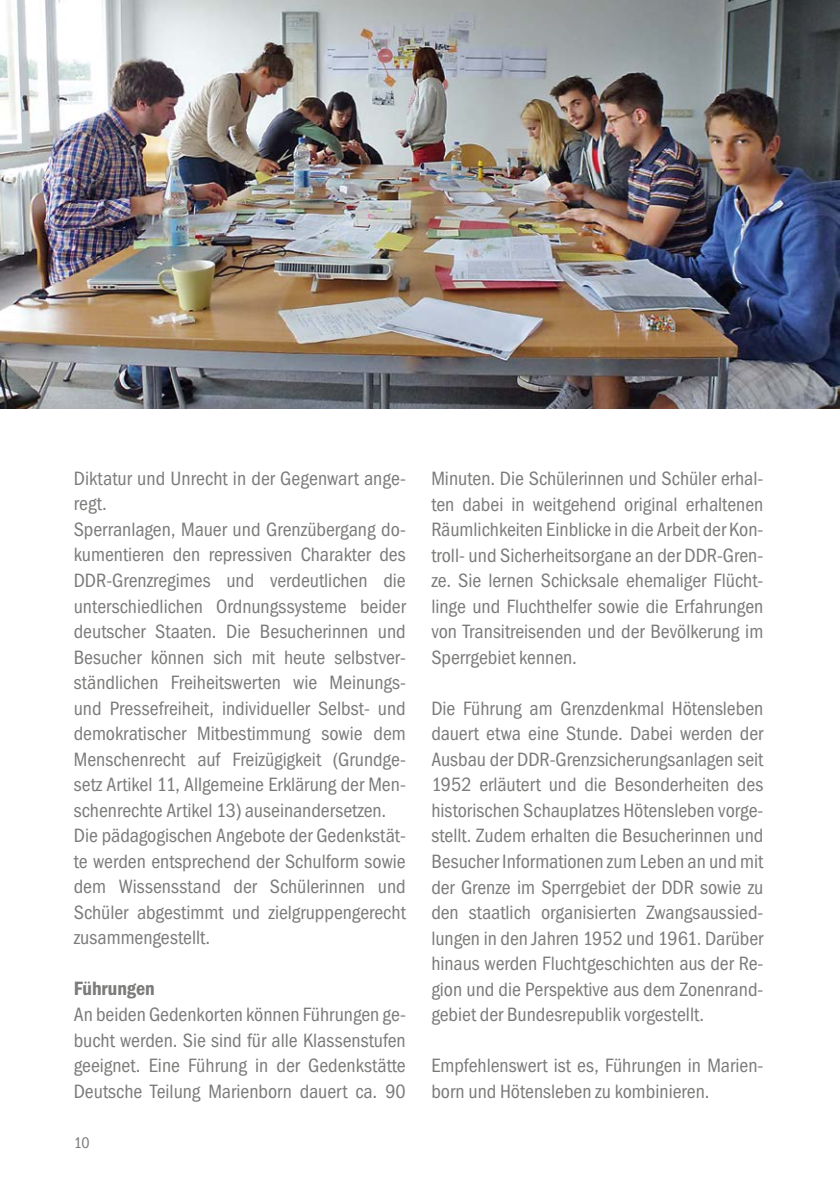
<style>
.page{position:relative;width:840px;height:1191px;background:#fff}
.page>*{position:absolute;margin:0;border:0;box-sizing:border-box;transform-origin:0 0}
.t1{font:condensed 20px/25.6px "Franklin Gothic";color:#7b7b7a;text-align:justify}
.t2{font:600 condensed 20px "Franklin Gothic";color:#7b7b7a}
.t3{font:condensed 16px "Franklin Gothic";color:#7b7b7a}
</style>
<div class="page">
<img style="left:0;top:0;width:839px;height:408px">
<p class="t1" style="left:74px;top:465px;width:333px;text-align:left">Diktatur und Unrecht in der Gegenwart ange&shy;regt.<br>Sperranlagen, Mauer und Grenzübergang do&shy;kumentieren den repressiven Charakter des DDR-Grenzregimes und verdeutlichen die unterschiedlichen Ordnungssysteme beider deutscher Staaten. Die Besucherinnen und Besucher können sich mit heute selbstver&shy;ständlichen Freiheitswerten wie Meinungs&shy;und Pressefreiheit, individueller Selbst- und demokratischer Mitbestimmung sowie dem Menschenrecht auf Freizügigkeit (Grundge&shy;setz Artikel 11, Allgemeine Erklärung der Men&shy;schenrechte Artikel 13) auseinandersetzen.<br>Die pädagogischen Angebote der Gedenkstät&shy;te werden entsprechend der Schulform sowie dem Wissensstand der Schülerinnen und Schüler abgestimmt und zielgruppengerecht zusammengestellt.</p>
<p class="t2" style="left:74px;top:977px;width:82px">Führungen</p>
<p class="t1" style="left:74px;top:1001px;width:333px">An beiden Gedenkorten können Führungen ge&shy;bucht werden. Sie sind für alle Klassenstufen geeignet. Eine Führung in der Gedenkstätte Deutsche Teilung Marienborn dauert ca. 90</p>
<p class="t3" style="left:74px;top:1134px;width:17px">10</p>
<p class="t1" style="left:431px;top:466px;width:333px">Minuten. Die Schülerinnen und Schüler erhal&shy;ten dabei in weitgehend original erhaltenen Räumlichkeiten Einblicke in die Arbeit der Kon&shy;troll- und Sicherheitsorgane an der DDR-Gren&shy;ze. Sie lernen Schicksale ehemaliger Flücht&shy;linge und Fluchthelfer sowie die Erfahrungen von Transitreisenden und der Bevölkerung im Sperrgebiet kennen.</p>
<p class="t1" style="left:431px;top:695px;width:333px">Die Führung am Grenzdenkmal Hötensleben dauert etwa eine Stunde. Dabei werden der Ausbau der DDR-Grenzsicherungsanlagen seit 1952 erläutert und die Besonderheiten des historischen Schauplatzes Hötensleben vorge&shy;stellt. Zudem erhalten die Besucherinnen und Besucher Informationen zum Leben an und mit der Grenze im Sperrgebiet der DDR sowie zu den staatlich organisierten Zwangsaussied&shy;lungen in den Jahren 1952 und 1961. Darüber hinaus werden Fluchtgeschichten aus der Re&shy;gion und die Perspektive aus dem Zonenrand&shy;gebiet der Bundesrepublik vorgestellt.</p>
<p class="t1" style="left:431px;top:1053px;width:333px">Empfehlenswert ist es, Führungen in Marien&shy;born und Hötensleben zu kombinieren.</p>
</div>
